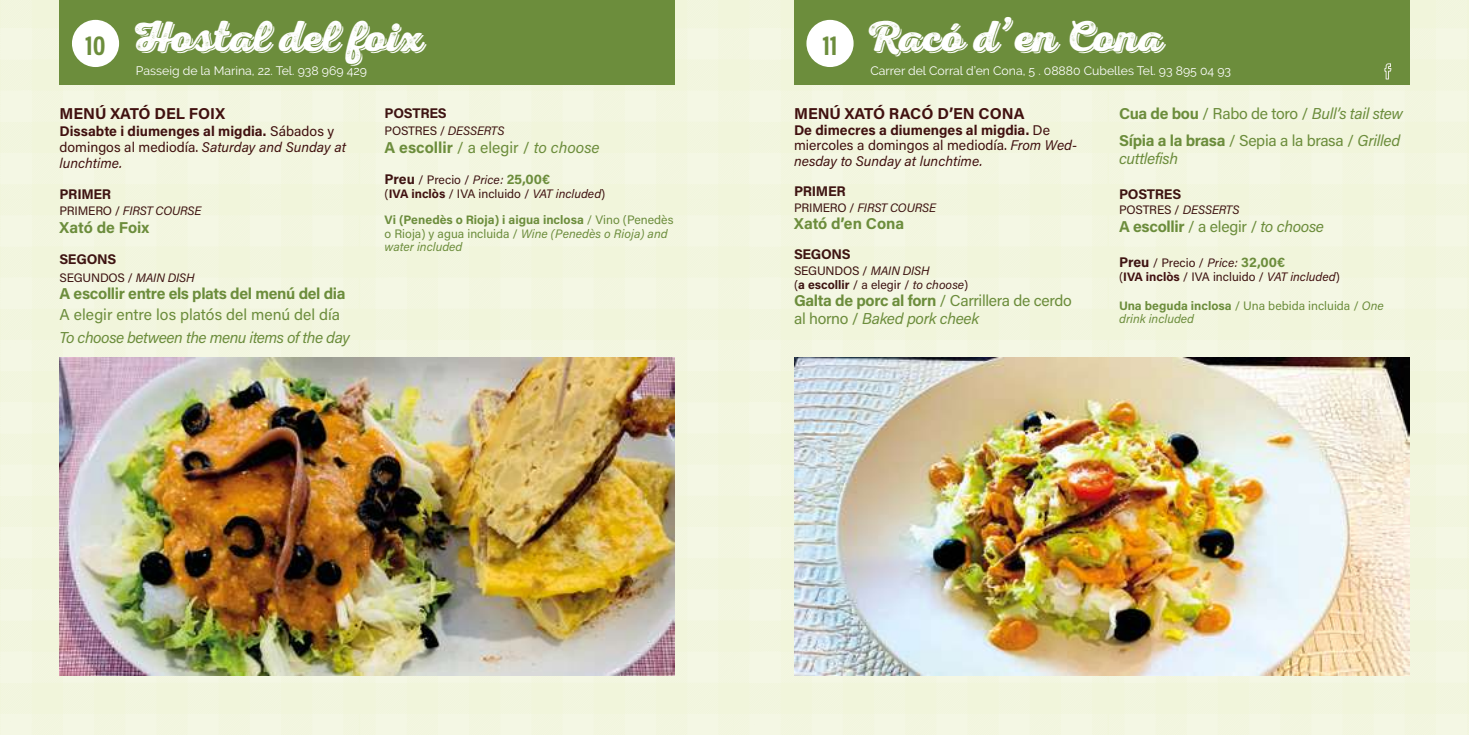
<style>
.page{position:relative;width:1469px;height:735px;background:#fff}
.page>*{position:absolute;margin:0;border:0;box-sizing:border-box;transform-origin:0 0}
.t1{font:43.75px "Nexa Rust Script B Shadow 2";color:#fff}
.t2{font:15.75px/17.5px "Acumin Pro";letter-spacing:-.01em;color:#6c8d3c}
.t3{font:700 15.75px "Acumin Pro";letter-spacing:-.015em;color:#6c8d3c}
.t4{font:italic 15.75px "Acumin Pro";letter-spacing:-.025em;color:#6c8d3c}
.t5{font:700 15.75px "Acumin Pro";color:#411110}
.t6{font:italic 14px/15.8px "Acumin Pro";color:#411110}
.t7{font:700 14px "Acumin Pro";letter-spacing:-.02em;color:#3e1412}
.t8{font:12.25px/14px "Acumin Pro";letter-spacing:-.015em;color:#3e1412}
.t9{font:italic 12.25px/13.1px "Acumin Pro";color:#6c8d3c}
.t10{font:12.25px "Raleway";color:#fff}
.t11{font:12.25px/13.1px "Acumin Pro";color:#6c8d3c}
.t12{font:italic 12.25px "Acumin Pro";letter-spacing:-.01em;color:#3e1412}
.s1{font-family:"Acumin Pro Cond";font-weight:700;font-size:28px;color:#6c8d3c}
.s2{font-weight:700;font-style:normal}
.s3{font-style:normal}
.s4{font-style:italic}
.s5{font-weight:400}
.s6{font-weight:400;font-style:italic}
.s7{font-weight:700;font-size:14px}
.s8{font-weight:700;font-size:14px;color:#6c8d3c}
.s9{font-weight:700;color:#411110}
.s10{font-style:italic;color:#411110}
.s11{font-weight:700}
</style>
<div class="page">
<div style="left:0;top:0;width:359px;height:199px;background:#f2f6df"></div>
<div style="left:360px;top:0;width:374px;height:199px;background:#f2f6df"></div>
<div style="left:0;top:199px;width:359px;height:374px;background:#f2f6df"></div>
<div style="left:360px;top:199px;width:374px;height:374px;background:#f2f6df"></div>
<div style="left:0;top:573px;width:359px;height:161px;background:#f2f5df"></div>
<div style="left:360px;top:573px;width:374px;height:161px;background:#f2f5df"></div>
<div style="left:734px;top:0;width:373px;height:199px;background:#f2f6df"></div>
<div style="left:1108px;top:0;width:360px;height:199px;background:#f2f6df"></div>
<div style="left:734px;top:199px;width:373px;height:374px;background:#f2f6df"></div>
<div style="left:1108px;top:199px;width:360px;height:374px;background:#f2f6df"></div>
<div style="left:734px;top:573px;width:373px;height:161px;background:#f2f5df"></div>
<div style="left:1108px;top:573px;width:360px;height:161px;background:#f2f5df"></div>
<div style="left:60px;top:0;width:615px;height:84px;background:#6c8d3c"></div>
<img style="left:60px;top:357px;width:615px;height:318px">
<div style="left:72px;top:20px;width:47px;height:47px;background:#fff;border-radius:50%"></div>
<div style="left:794px;top:0;width:615px;height:84px;background:#6c8d3c"></div>
<img style="left:794px;top:357px;width:615px;height:318px">
<div style="left:806px;top:20px;width:47px;height:47px;background:#fff;border-radius:50%"></div>
<svg style="left:1384px;top:63px;width:7px;height:17px"></svg>
<h1 class="t1" style="left:85px;top:11px;width:338px"><span class="s1">10</span> Hostal del foix</h1>
<p class="t10" style="left:136px;top:64px;width:232px">Passeig de la Marina, 22. Tel. 938 969 429</p>
<p class="t5" style="left:60px;top:102px;width:167px">MENÚ XATÓ DEL FOIX</p>
<p class="t6" style="left:60px;top:123px;width:288px"><span class="s2">Dissabte i diumenges al migdia.</span> <span class="s3">Sábados y domingos al mediodía.</span> Saturday and Sunday at lunchtime.</p>
<p class="t7" style="left:60px;top:184px;width:53px">PRIMER</p>
<p class="t12" style="left:60px;top:202px;width:143px"><span class="s3">PRIMERO /</span> FIRST COURSE</p>
<p class="t3" style="left:60px;top:216px;width:91px">Xató de Foix</p>
<p class="t7" style="left:60px;top:249px;width:58px">SEGONS</p>
<p class="t8" style="left:60px;top:270px;width:137px">SEGUNDOS / <span class="s4">MAIN DISH</span></p>
<p class="t3" style="left:60px;top:282px;width:287px">A escollir entre els plats del menú del dia</p>
<p class="t2" style="left:60px;top:305px;width:282px">A elegir entre los platós del menú del día</p>
<p class="t4" style="left:60px;top:326px;width:292px">To choose between the menu items of the day</p>
<p class="t7" style="left:384px;top:103px;width:64px">POSTRES</p>
<p class="t8" style="left:384px;top:123px;width:121px">POSTRES / <span class="s4">DESSERTS</span></p>
<p class="t3" style="left:384px;top:136px;width:216px">A escollir <span class="s5">/ a elegir /</span> <span class="s6">to choose</span></p>
<p class="t8" style="left:384px;top:172px;width:222px"><span class="s7">Preu</span> / Precio / <span class="s4">Price:</span> <span class="s8">25,00€<br></span>(<span class="s9">IVA inclòs</span> / IVA incluido / <span class="s10">VAT included</span>)</p>
<p class="t9" style="left:384px;top:213px;width:290px"><span class="s2">Vi (Penedès o Rioja) i aigua inclosa</span> <span class="s3">/ Vino (Penedès o Rioja) y agua incluida /</span> Wine (Penedès o Rioja) and water included</p>
<h1 class="t1" style="left:822px;top:11px;width:340px"><span class="s1">11</span> Racó d’en Cona</h1>
<p class="t10" style="left:870px;top:64px;width:362px">Carrer del Corral d’en Cona, 5 . 08880 Cubelles Tel. 93 895 04 93</p>
<p class="t5" style="left:794px;top:102px;width:232px">MENÚ XATÓ RACÓ D’EN CONA</p>
<p class="t6" style="left:794px;top:121px;width:285px"><span class="s2">De dimecres a diumenges al migdia.</span> <span class="s3">De miercoles a domingos al mediodía.</span> From Wed&shy;nesday to Sunday at lunchtime.</p>
<p class="t7" style="left:794px;top:181px;width:53px">PRIMER</p>
<p class="t12" style="left:794px;top:199px;width:143px"><span class="s3">PRIMERO /</span> FIRST COURSE</p>
<p class="t3" style="left:794px;top:212px;width:112px">Xató d’en Cona</p>
<p class="t7" style="left:794px;top:244px;width:58px">SEGONS</p>
<p class="t8" style="left:794px;top:263px;width:176px">SEGUNDOS / <span class="s4">MAIN DISH<br></span>(<span class="s11">a escollir</span> / a elegir / <span class="s4">to choose</span>)</p>
<p class="t2" style="left:794px;top:291px;width:279px"><span class="s11">Galta de porc al forn</span> / Carrillera de cerdo al horno / <span class="s4">Baked pork cheek</span></p>
<p class="t2" style="left:1119px;top:99px;width:285px;line-height:27.5px"><span class="s11">Cua de bou</span> / Rabo de toro / <span class="s4">Bull’s tail stew<br></span><span class="s11">Sípia a la brasa</span> / Sepia a la brasa / <span class="s4">Grilled</span></p>
<p class="t4" style="left:1119px;top:147px;width:61px">cuttlefish</p>
<p class="t7" style="left:1119px;top:184px;width:64px">POSTRES</p>
<p class="t8" style="left:1119px;top:202px;width:122px">POSTRES / <span class="s4">DESSERTS</span></p>
<p class="t3" style="left:1119px;top:215px;width:206px">A escollir <span class="s5">/ a elegir /</span> <span class="s6">to choose</span></p>
<p class="t8" style="left:1119px;top:255px;width:222px"><span class="s7">Preu</span> / Precio / <span class="s4">Price:</span> <span class="s8">32,00€<br></span>(<span class="s9">IVA inclòs</span> / IVA incluido / <span class="s10">VAT included</span>)</p>
<p class="t11" style="left:1119px;top:298px;width:266px"><span class="s11">Una beguda inclosa</span> / Una bebida incluida / <span class="s4">One drink included</span></p>
</div>
